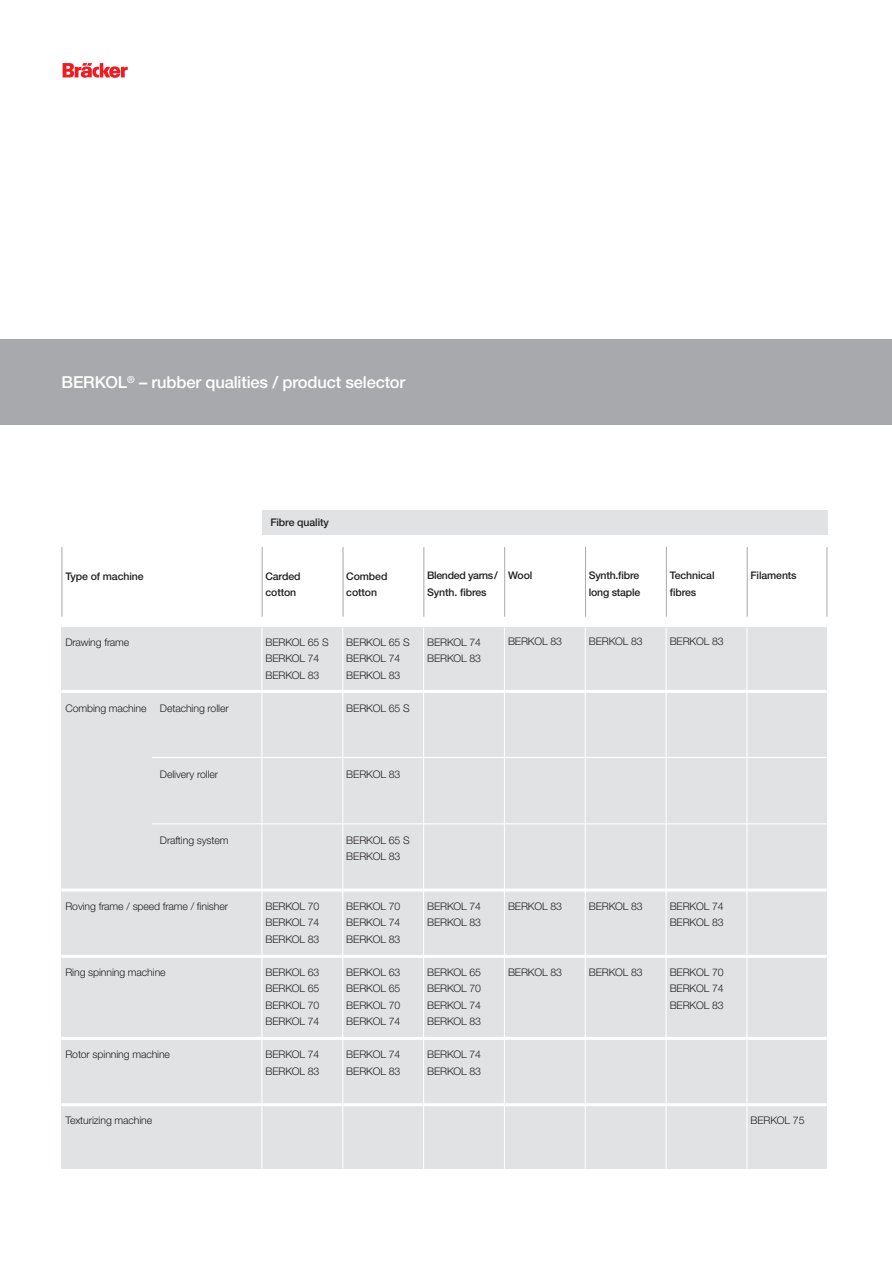
<style>
.page{position:relative;width:892px;height:1262px;background:#fff}
.page>*{position:absolute;margin:0;border:0;box-sizing:border-box;transform-origin:0 0}
.t1{font:500 16.5px "Helvetica Neue LTW1 G";letter-spacing:-.01em;color:#fff}
.t2{font:300 10.5px/16.5px "Helvetica Neue LTW1 G";letter-spacing:-.01em;color:#231f20}
.t3{font:500 10.5px/16.5px "Helvetica Neue LTW1 G";letter-spacing:-.01em;color:#231f20}
.t4{font:500 10.5px/16.5px "Helvetica Neue LTW1 G";letter-spacing:-.03em;color:#231f20}
</style>
<div class="page">
<div style="left:0;top:339px;width:891px;height:85px;background:#a8a9ad"></div>
<hr style="left:891px;top:339px;width:1px;height:85px;background:#a8a9ad">
<div style="left:62px;top:627px;width:765px;height:541px;background:#e1e2e4"></div>
<div style="left:262px;top:510px;width:565px;height:24px;background:#e1e2e4"></div>
<hr style="left:262px;top:547px;width:1px;height:69px;background:#a8a9ad">
<hr style="left:342px;top:547px;width:1px;height:69px;background:#a8a9ad">
<hr style="left:423px;top:547px;width:1px;height:69px;background:#a8a9ad">
<hr style="left:504px;top:547px;width:1px;height:69px;background:#a8a9ad">
<hr style="left:585px;top:547px;width:1px;height:69px;background:#a8a9ad">
<hr style="left:666px;top:547px;width:1px;height:69px;background:#a8a9ad">
<hr style="left:746px;top:547px;width:1px;height:69px;background:#a8a9ad">
<hr style="left:826px;top:547px;width:1px;height:69px;background:#a8a9ad">
<hr style="left:261px;top:627px;width:1px;height:541px;background:#fff">
<hr style="left:52px;top:690px;width:790px;height:3px;background:#fff">
<hr style="left:52px;top:888px;width:790px;height:3px;background:#fff">
<hr style="left:52px;top:954px;width:790px;height:3px;background:#fff">
<hr style="left:52px;top:1036px;width:790px;height:3px;background:#fff">
<hr style="left:52px;top:1103px;width:790px;height:3px;background:#fff">
<hr style="left:152px;top:757px;width:676px;height:1px;background:#fff">
<hr style="left:152px;top:823px;width:676px;height:1px;background:#fff">
<svg style="left:63px;top:63px;width:65px;height:15px"></svg>
<hr style="left:342px;top:627px;width:1px;height:541px;background:#fff">
<hr style="left:423px;top:627px;width:1px;height:541px;background:#fff">
<hr style="left:504px;top:627px;width:1px;height:541px;background:#fff">
<hr style="left:584px;top:627px;width:1px;height:541px;background:#fff">
<hr style="left:665px;top:627px;width:1px;height:541px;background:#fff">
<hr style="left:746px;top:627px;width:1px;height:541px;background:#fff">
<hr style="left:62px;top:547px;width:1px;height:69px;background:#a8a9ad">
<h1 class="t1" style="left:62px;top:372px;width:345px">BERKOL<sup>®</sup> – rubber qualities / product selector</h1>
<p class="t3" style="left:270px;top:514px;width:60px">Fibre quality</p>
<p class="t3" style="left:65px;top:567px;width:80px">Type of machine</p>
<p class="t2" style="left:65px;top:633px;width:65px">Drawing frame</p>
<p class="t2" style="left:65px;top:699px;width:83px">Combing machine</p>
<p class="t2" style="left:160px;top:699px;width:70px">Detaching roller</p>
<p class="t3" style="left:265px;top:567px;width:37px">Carded cotton</p>
<p class="t2" style="left:265px;top:633px;width:65px">BERKOL 65 S<br>BERKOL 74<br>BERKOL 83</p>
<p class="t3" style="left:346px;top:567px;width:43px">Combed cotton</p>
<p class="t2" style="left:346px;top:633px;width:65px">BERKOL 65 S<br>BERKOL 74<br>BERKOL 83</p>
<p class="t2" style="left:346px;top:699px;width:65px">BERKOL 65 S</p>
<p class="t4" style="left:427px;top:567px;width:72px">Blended yarns /<br>Synth. fibres</p>
<p class="t2" style="left:427px;top:633px;width:55px">BERKOL 74<br>BERKOL 83</p>
<p class="t3" style="left:508px;top:567px;width:26px">Wool</p>
<p class="t2" style="left:508px;top:633px;width:55px">BERKOL 83</p>
<p class="t3" style="left:588px;top:567px;width:53px">Synth.fibre long staple</p>
<p class="t2" style="left:588px;top:633px;width:55px">BERKOL 83</p>
<p class="t3" style="left:669px;top:567px;width:46px">Technical fibres</p>
<p class="t2" style="left:669px;top:633px;width:55px">BERKOL 83</p>
<p class="t3" style="left:750px;top:567px;width:48px">Filaments</p>
<p class="t2" style="left:160px;top:765px;width:60px">Delivery roller</p>
<p class="t2" style="left:346px;top:765px;width:55px">BERKOL 83</p>
<p class="t2" style="left:160px;top:831px;width:70px">Drafting system</p>
<p class="t2" style="left:346px;top:831px;width:65px">BERKOL 65 S<br>BERKOL 83</p>
<p class="t2" style="left:65px;top:897px;width:164px">Roving frame / speed frame / finisher</p>
<p class="t2" style="left:65px;top:963px;width:102px">Ring spinning machine</p>
<p class="t2" style="left:65px;top:1046px;width:106px">Rotor spinning machine</p>
<p class="t2" style="left:265px;top:897px;width:55px;text-align:justify">BERKOL 70<br>BERKOL 74<br>BERKOL 83</p>
<p class="t2" style="left:265px;top:963px;width:55px;text-align:justify">BERKOL 63<br>BERKOL 65<br>BERKOL 70<br>BERKOL 74</p>
<p class="t2" style="left:265px;top:1046px;width:55px">BERKOL 74<br>BERKOL 83</p>
<p class="t2" style="left:346px;top:897px;width:55px;text-align:justify">BERKOL 70<br>BERKOL 74<br>BERKOL 83</p>
<p class="t2" style="left:346px;top:963px;width:55px;text-align:justify">BERKOL 63<br>BERKOL 65<br>BERKOL 70<br>BERKOL 74</p>
<p class="t2" style="left:346px;top:1046px;width:55px">BERKOL 74<br>BERKOL 83</p>
<p class="t2" style="left:427px;top:897px;width:55px">BERKOL 74<br>BERKOL 83</p>
<p class="t2" style="left:427px;top:963px;width:55px;text-align:justify">BERKOL 65<br>BERKOL 70<br>BERKOL 74<br>BERKOL 83</p>
<p class="t2" style="left:427px;top:1046px;width:55px">BERKOL 74<br>BERKOL 83</p>
<p class="t2" style="left:508px;top:897px;width:55px">BERKOL 83</p>
<p class="t2" style="left:508px;top:963px;width:55px">BERKOL 83</p>
<p class="t2" style="left:588px;top:897px;width:55px">BERKOL 83</p>
<p class="t2" style="left:588px;top:963px;width:55px">BERKOL 83</p>
<p class="t2" style="left:669px;top:897px;width:55px">BERKOL 74<br>BERKOL 83</p>
<p class="t2" style="left:669px;top:963px;width:55px;text-align:justify">BERKOL 70<br>BERKOL 74<br>BERKOL 83</p>
<p class="t2" style="left:65px;top:1112px;width:88px">Texturizing machine</p>
<p class="t2" style="left:750px;top:1112px;width:55px">BERKOL 75</p>
</div>
